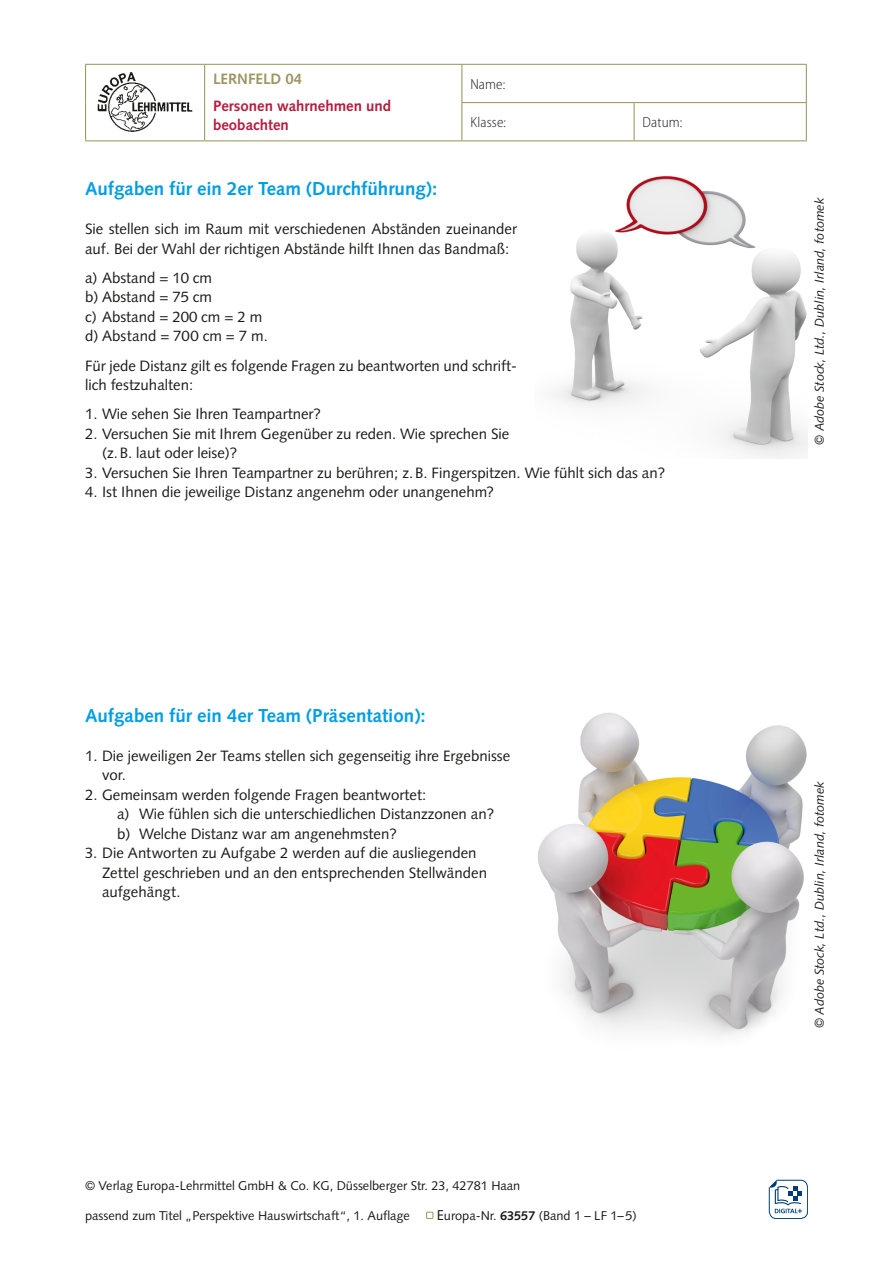
<style>
.page{position:relative;width:893px;height:1263px;background:#fff}
.page>*{position:absolute;margin:0;border:0;box-sizing:border-box;transform-origin:0 0}
.t1{font:700 18.75px "Syntax LT Std";color:#009ee3}
.t2{font:15px/19.5px "Syntax LT Std";color:#1a1a18}
.t3{font:700 15px/18.8px "Syntax LT Std";color:#b71b3e}
.t4{font:700 15px "Syntax LT Std";color:#9b9661}
.t5{font:300 semi-condensed 14.7px "Myriad Pro";letter-spacing:.01em;color:#1a1a18}
.t6{font:12.75px "Syntax LT Std";color:#1a1a18}
.t7{font:italic 12.75px "Syntax LT Std";color:#1a1a18}
.s1{font-size:14.25px}
.s2{font-weight:700}
</style>
<div class="page">
<hr style="left:85px;top:64px;width:120px;height:1px;background:#9b9661">
<hr style="left:85px;top:65px;width:1px;height:38px;background:#9b9661">
<hr style="left:205px;top:64px;width:257px;height:1px;background:#9b9661">
<hr style="left:204px;top:65px;width:1px;height:38px;background:#9b9661">
<hr style="left:85px;top:103px;width:1px;height:37px;background:#9b9661">
<hr style="left:204px;top:103px;width:1px;height:37px;background:#9b9661">
<hr style="left:85px;top:140px;width:120px;height:1px;background:#9b9661">
<hr style="left:205px;top:140px;width:257px;height:1px;background:#9b9661">
<hr style="left:462px;top:64px;width:172px;height:1px;background:#9b9661">
<hr style="left:461px;top:65px;width:1px;height:37px;background:#9b9661">
<hr style="left:634px;top:64px;width:173px;height:1px;background:#9b9661">
<hr style="left:806px;top:65px;width:1px;height:37px;background:#9b9661">
<hr style="left:461px;top:102px;width:173px;height:1px;background:#9b9661">
<hr style="left:461px;top:103px;width:1px;height:37px;background:#9b9661">
<hr style="left:634px;top:102px;width:173px;height:1px;background:#9b9661">
<hr style="left:634px;top:103px;width:1px;height:37px;background:#9b9661">
<hr style="left:806px;top:103px;width:1px;height:37px;background:#9b9661">
<hr style="left:462px;top:140px;width:172px;height:1px;background:#9b9661">
<hr style="left:634px;top:140px;width:173px;height:1px;background:#9b9661">
<img style="left:98px;top:72px;width:94px;height:60px">
<div style="left:426px;top:1212px;width:7px;height:7px;border:1px solid #9b9661"></div>
<svg style="left:769px;top:1180px;width:39px;height:39px"></svg>
<img style="left:553px;top:176px;width:255px;height:282px">
<img style="left:538px;top:713px;width:269px;height:324px">
<p class="t4" style="left:213px;top:70px;width:90px">LERNFELD 04</p>
<p class="t3" style="left:213px;top:97px;width:179px">Personen wahrnehmen und beobachten</p>
<p class="t5" style="left:470px;top:76px;width:36px">Name:</p>
<p class="t5" style="left:470px;top:114px;width:37px">Klasse:</p>
<p class="t5" style="left:643px;top:114px;width:41px">Datum:</p>
<p class="t1" style="left:85px;top:178px;width:354px">Aufgaben für ein 2er Team (Durchführung):</p>
<p class="t2" style="left:85px;top:219px;width:433px">Sie stellen sich im Raum mit verschiedenen Abständen zueinander auf. Bei der Wahl der richtigen Abstände hilft Ihnen das Bandmaß:</p>
<p class="t2" style="left:85px;top:268px;width:184px">a) Abstand = 10 cm<br>b) Abstand = 75 cm<br>c) Abstand = 200 cm = 2 m d) Abstand = 700 cm = 7 m.</p>
<p class="t2" style="left:85px;top:356px;width:433px">Für jede Distanz gilt es folgende Fragen zu beantworten und schrift&shy;lich festzuhalten:</p>
<p class="t2" style="left:85px;top:404px;width:238px">1. Wie sehen Sie Ihren Teampartner?</p>
<p class="t2" style="left:102px;top:424px;width:409px;text-indent:-17px">2. Versuchen Sie mit Ihrem Gegenüber zu reden. Wie sprechen Sie (z.B. laut oder leise)?</p>
<p class="t2" style="left:85px;top:463px;width:582px">3. Versuchen Sie Ihren Teampartner zu berühren; z.B. Fingerspitzen. Wie fühlt sich das an?</p>
<p class="t2" style="left:85px;top:482px;width:410px">4. Ist Ihnen die jeweilige Distanz angenehm oder unangenehm?</p>
<p class="t1" style="left:85px;top:704px;width:342px">Aufgaben für ein 4er Team (Präsentation):</p>
<p class="t2" style="left:102px;top:746px;width:410px;text-indent:-17px">1. Die jeweiligen 2er Teams stellen sich gegenseitig ihre Ergebnisse vor.</p>
<p class="t2" style="left:117px;top:785px;width:379px;text-indent:-32px">2. Gemeinsam werden folgende Fragen beantwortet:<br>a) Wie fühlen sich die unterschiedlichen Distanzzonen an? b) Welche Distanz war am angenehmsten?</p>
<p class="t2" style="left:102px;top:843px;width:387px;text-indent:-17px">3. Die Antworten zu Aufgabe 2 werden auf die ausliegenden<br>Zettel geschrieben und an den entsprechenden Stellwänden aufgehängt.</p>
<p class="t6" style="left:85px;top:1178px;width:437px">© Verlag Europa-Lehrmittel GmbH &amp; Co. KG, Düsselberger Str. 23, 42781 Haan</p>
<p class="t6" style="left:85px;top:1208px;width:326px">passend zum Titel „Perspektive Hauswirtschaft“, 1. Auflage</p>
<p class="t6" style="left:437px;top:1208px;width:201px"><span class="s1">E</span>uropa-Nr. <span class="s2">63557</span> (Band 1 – LF 1–5)</p>
<p class="t7" style="left:812px;top:445px;width:249px;rotate:-90deg">© Adobe Stock, Ltd., Dublin, Irland, fotomek</p>
<p class="t7" style="left:812px;top:1028px;width:249px;rotate:-90deg">© Adobe Stock, Ltd., Dublin, Irland, fotomek</p>
</div>
